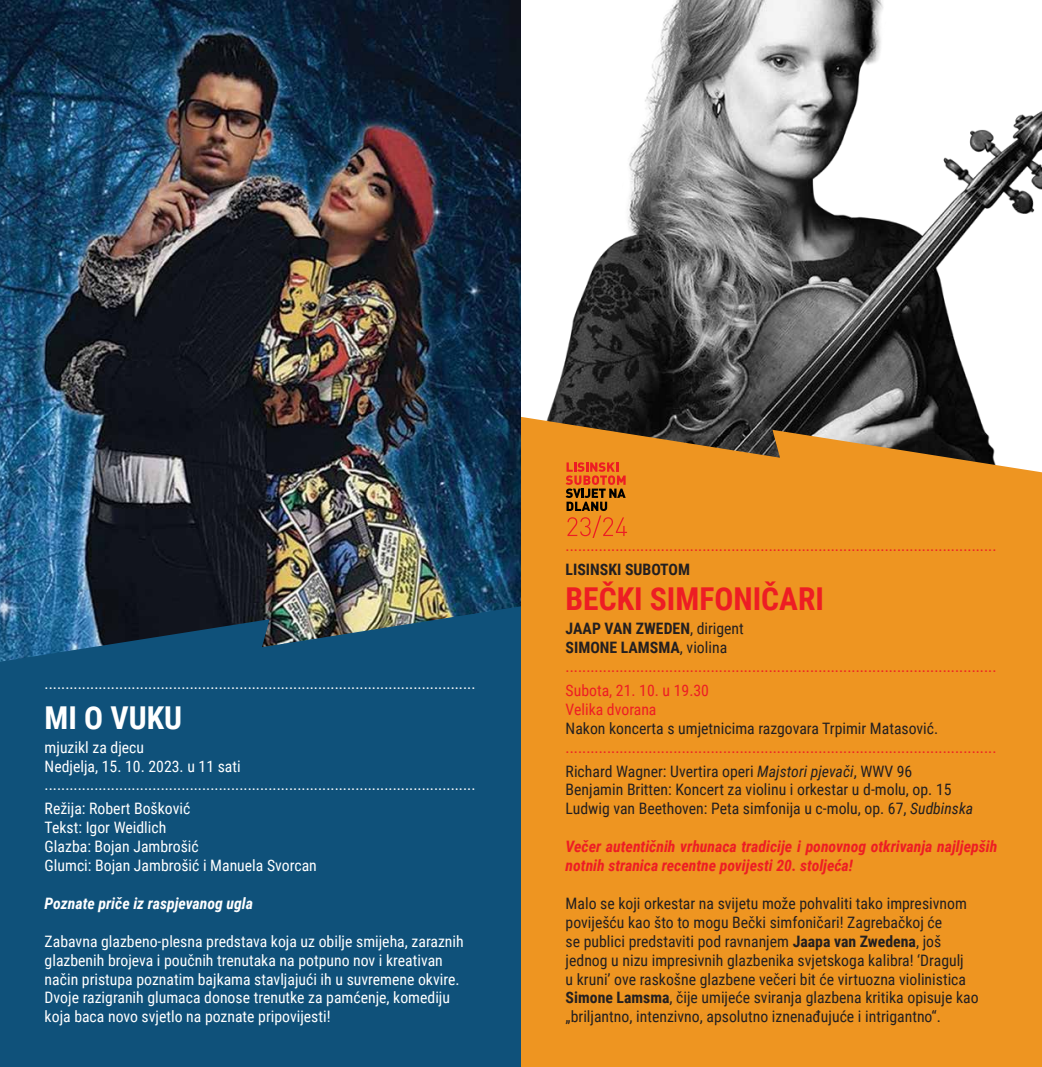
<style>
.page{position:relative;width:1042px;height:1067px;background:#fff}
.page>*{position:absolute;margin:0;border:0;box-sizing:border-box;transform-origin:0 0}
.t1{font:700 31.5px "Roboto Condensed";color:#ed1d24}
.t2{font:700 31.5px "Roboto Condensed";color:#fff}
.t3{font:15.75px/18.9px "Roboto Condensed";color:#fff}
.t4{font:15.75px/18.9px "Roboto Condensed";color:#231f20}
.t5{font:15.75px/18.9px "Roboto Condensed";color:#ed1d24}
.t6{font:italic 700 15.75px/18.9px "Roboto Condensed";color:#ed1d24}
.t7{font:italic 700 15.75px "Roboto Condensed";color:#fff}
.t8{font:700 15.75px "Roboto Condensed";color:#231f20}
.s1{font-weight:700;color:#231f20}
.s2{color:#231f20}
.s3{font-style:italic;color:#231f20}
.s4{font-style:italic}
.s5{font-weight:700}
</style>
<div class="page">
<img style="left:521px;top:0;width:521px;height:417px">
<div style="left:521px;top:417px;width:521px;height:650px;background:#ee9521"></div>
<img style="left:0;top:0;width:521px;height:606px">
<div style="left:0;top:606px;width:521px;height:461px;background:#0f517a"></div>
<svg style="left:566px;top:462px;width:61px;height:76px;background:#d26e1d"></svg>
<p class="t3" style="left:45px;top:673px;width:432px">........................................................................................................</p>
<h1 class="t2" style="left:45px;top:695px;width:139px">MI O VUKU</h1>
<p class="t3" style="left:45px;top:737px;width:432px">mjuzikl za djecu<br>Nedjelja, 15. 10. 2023. u 11 sati ........................................................................................................</p>
<p class="t3" style="left:45px;top:798px;width:274px">Režija: Robert Bošković<br>Tekst: Igor Weidlich<br>Glazba: Bojan Jambrošić<br>Glumci: Bojan Jambrošić i Manuela Svorcan</p>
<p class="t7" style="left:45px;top:892px;width:210px">Poznate priče iz raspjevanog ugla</p>
<p class="t3" style="left:45px;top:931px;width:421px">Zabavna glazbeno-plesna predstava koja uz obilje smijeha, zaraznih glazbenih brojeva i poučnih trenutaka na potpuno nov i kreativan način pristupa poznatim bajkama stavljajući ih u suvremene okvire.<br>Dvoje razigranih glumaca donose trenutke za pamćenje, komediju koja baca novo svjetlo na poznate pripovijesti!</p>
<p class="t5" style="left:566px;top:536px;width:432px">........................................................................................................</p>
<p class="t8" style="left:566px;top:558px;width:126px">LISINSKI SUBOTOM</p>
<h1 class="t1" style="left:566px;top:577px;width:260px">BEČKI SIMFONIČARI</h1>
<p class="t5" style="left:566px;top:618px;width:432px"><span class="s1">JAAP VAN ZWEDEN</span><span class="s2">, dirigent<br></span><span class="s1">SIMONE LAMSMA</span><span class="s2">, violina </span>........................................................................................................</p>
<p class="t5" style="left:566px;top:680px;width:145px">Subota, 21. 10. u 19.30<br>Velika dvorana</p>
<p class="t4" style="left:566px;top:718px;width:374px">Nakon koncerta s umjetnicima razgovara Trpimir Matasović.</p>
<p class="t5" style="left:566px;top:734px;width:432px;line-height:23.8px">........................................................................................................<br><span class="s2">Richard Wagner: Uvertira operi</span> <span class="s3">Majstori pjevači</span><span class="s2">, WWV 96</span></p>
<p class="t4" style="left:566px;top:779px;width:409px">Benjamin Britten: Koncert za violinu i orkestar u d-molu, op. 15<br>Ludwig van Beethoven: Peta simfonija u c-molu, op. 67, <span class="s4">Sudbinska</span></p>
<p class="t6" style="left:566px;top:836px;width:433px">Večer autentičnih vrhunaca tradicije i ponovnog otkrivanja najljepših notnih stranica recentne povijesti 20. stoljeća!</p>
<p class="t4" style="left:566px;top:893px;width:414px">Malo se koji orkestar na svijetu može pohvaliti tako impresivnom poviješću kao što to mogu Bečki simfoničari! Zagrebačkoj će<br>se publici predstaviti pod ravnanjem <span class="s5">Jaapa van Zwedena</span>, još jednog u nizu impresivnih glazbenika svjetskoga kalibra! ‘Dragulj<br>u kruni’ ove raskošne glazbene večeri bit će virtuozna violinistica <span class="s5">Simone Lamsma</span>, čije umijeće sviranja glazbena kritika opisuje kao „briljantno, intenzivno, apsolutno iznenađujuće i intrigantno“.</p>
</div>
